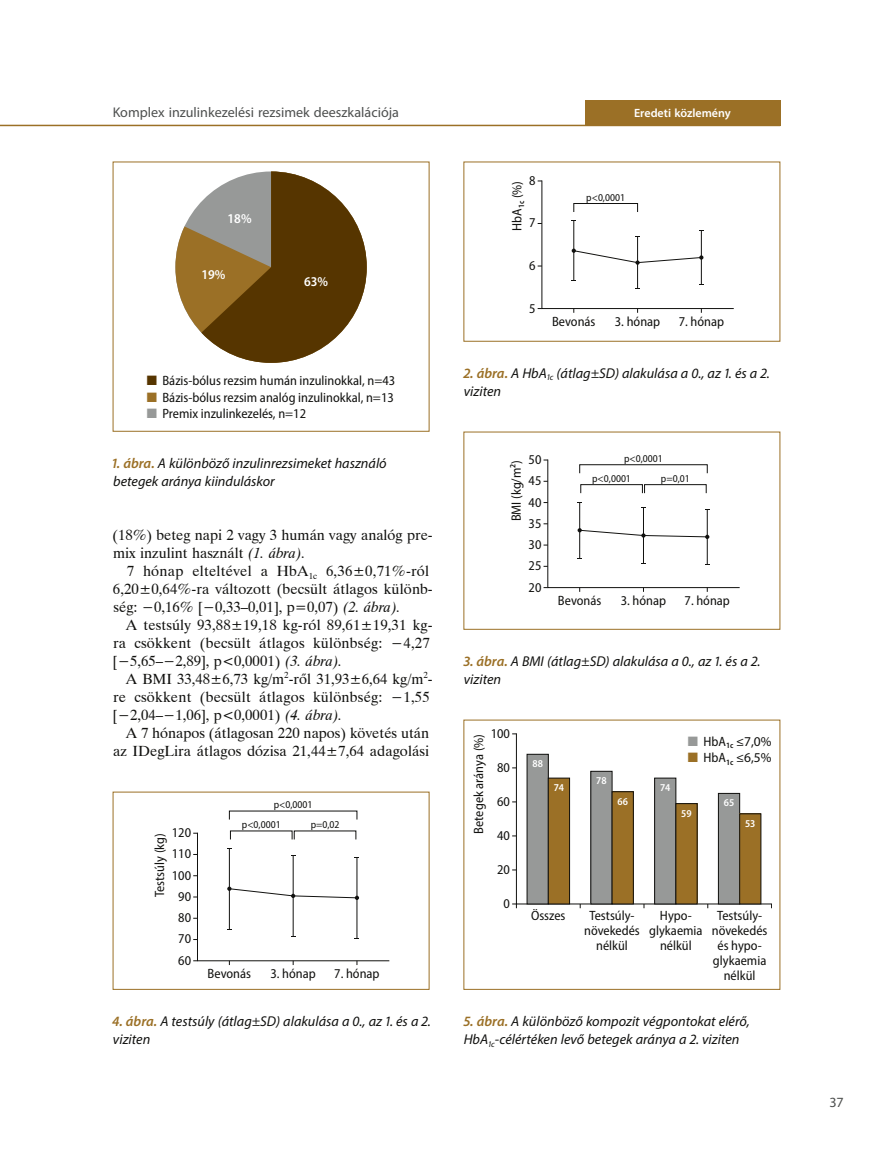
<style>
.page{position:relative;width:893px;height:1161px;background:#fff}
.page>*{position:absolute;margin:0;border:0;box-sizing:border-box;transform-origin:0 0}
.t1{font:14.7px/18px "Dutch 801 BTWGL4";letter-spacing:.005em;color:#11110f}
.t2{font:italic 14.25px/18px "Myriad Pro";color:#11110f}
.t3{font:14.1px "Myriad Pro";color:#4d4f4e}
.t4{font:semi-condensed 13.5px/15px "Myriad Pro";color:#11110f;text-align:center}
.t5{font:13.5px "Myriad Pro";color:#11110f}
.t6{font:600 semi-condensed 13.5px "Myriad Pro";color:#fff}
.t7{font:600 12px "Myriad Pro";color:#fff}
.t8{font:semi-condensed 10.5px/20px "Myriad Pro";color:#11110f}
.t9{font:600 semi-condensed 10.5px "Myriad Pro";color:#fff}
.s1{color:#563500}
.s2{color:#9b7026}
.s3{color:#979998}
.s4{font-weight:600;color:#9b7026}
.s5{font-style:italic}
.s6{font-stretch:semi-condensed}
</style>
<div class="page">
<hr style="left:0;top:125px;width:780px;height:1px;background:#9b7026">
<div style="left:585px;top:100px;width:195px;height:25px;background:#9b7026"></div>
<svg style="left:175px;top:171px;width:192px;height:192px"></svg>
<svg style="left:538px;top:180px;width:196px;height:133px"></svg>
<div style="left:573px;top:203px;width:65px;height:9px;border:1px solid #11110f"></div>
<div style="left:463px;top:162px;width:317px;height:180px;border:1px solid #9b7026"></div>
<svg style="left:544px;top:459px;width:195px;height:133px"></svg>
<div style="left:580px;top:484px;width:63px;height:9px;border:1px solid #11110f"></div>
<div style="left:579px;top:464px;width:129px;height:10px;border:1px solid #11110f"></div>
<div style="left:644px;top:484px;width:63px;height:9px;border:1px solid #11110f"></div>
<div style="left:463px;top:432px;width:317px;height:198px;border:1px solid #9b7026"></div>
<svg style="left:193px;top:832px;width:196px;height:133px"></svg>
<div style="left:113px;top:792px;width:316px;height:198px;border:1px solid #9b7026"></div>
<svg style="left:516px;top:733px;width:256px;height:172px"></svg>
<svg style="left:512px;top:903px;width:5px;height:5px"></svg>
<div style="left:527px;top:754px;width:21px;height:150px;background:#979998"></div>
<div style="left:548px;top:778px;width:22px;height:126px;background:#9b7026"></div>
<div style="left:548px;top:778px;width:22px;height:126px;border:1px solid #11110f"></div>
<div style="left:591px;top:771px;width:21px;height:133px;background:#979998"></div>
<div style="left:590px;top:771px;width:22px;height:133px;border:1px solid #11110f"></div>
<div style="left:612px;top:792px;width:21px;height:112px;background:#9b7026"></div>
<div style="left:612px;top:791px;width:22px;height:113px;border:1px solid #11110f"></div>
<div style="left:655px;top:778px;width:21px;height:126px;background:#979998"></div>
<div style="left:654px;top:778px;width:22px;height:126px;border:1px solid #11110f"></div>
<div style="left:676px;top:803px;width:21px;height:101px;background:#9b7026"></div>
<div style="left:675px;top:803px;width:22px;height:101px;border:1px solid #11110f"></div>
<div style="left:718px;top:793px;width:22px;height:111px;background:#979998"></div>
<div style="left:718px;top:793px;width:22px;height:111px;border:1px solid #11110f"></div>
<div style="left:740px;top:814px;width:21px;height:90px;background:#9b7026"></div>
<div style="left:739px;top:813px;width:22px;height:91px;border:1px solid #11110f"></div>
<p class="t3" style="left:113px;top:104px;width:288px">Komplex inzulinkezelési rezsimek deeszkalációja</p>
<p class="t6" style="left:228px;top:209px;width:26px">18%</p>
<p class="t6" style="left:201px;top:266px;width:26px">19%</p>
<p class="t6" style="left:304px;top:273px;width:26px">63%</p>
<p class="t4" style="left:147px;top:373px;width:250px"><span class="s1">■</span> Bázis-bólus rezsim humán inzulinokkal, n=43</p>
<p class="t4" style="left:147px;top:390px;width:248px"><span class="s2">■</span> Bázis-bólus rezsim analóg inzulinokkal, n=13</p>
<p class="t4" style="left:147px;top:406px;width:161px"><span class="s3">■</span> Premix inzulinkezelés, n=12</p>
<p class="t2" style="left:112px;top:454px;width:277px"><span class="s4">1. ábra.</span> A különböző inzulinrezsimeket használó betegek aránya kiinduláskor</p>
<p class="t1" style="left:112px;top:525px;width:322px">(18%) beteg napi 2 vagy 3 humán vagy analóg pre&shy;mix inzulint használt <span class="s5">(1. ábra).</span></p>
<p class="t1" style="left:113px;top:561px;width:321px;text-indent:14px">7 hónap elteltével a HbA<sub>1c</sub> 6,36±0,71%-ról<br>6,20±0,64%-ra változott (becsült átlagos különb&shy;ség: −0,16% [−0,33–0,01], p=0,07) <span class="s5">(2. ábra).</span></p>
<p class="t1" style="left:113px;top:615px;width:321px;text-indent:13px">A testsúly 93,88±19,18 kg-ról 89,61±19,31 kg&shy;ra csökkent (becsült átlagos különbség: −4,27 [−5,65–−2,89], p&lt;0,0001) <span class="s5">(3. ábra).</span></p>
<p class="t1" style="left:113px;top:669px;width:321px;text-indent:13px">A BMI 33,48±6,73 kg/m<sup>2</sup>-ről 31,93±6,64 kg/m<sup>2</sup>- re csökkent (becsült átlagos különbség: −1,55 [−2,04–−1,06], p&lt;0,0001) <span class="s5">(4. ábra).</span></p>
<p class="t1" style="left:113px;top:723px;width:318px;text-align:right">A 7 hónapos (átlagosan 220 napos) követés után az IDegLira átlagos dózisa 21,44±7,64 adagolási</p>
<p class="t4" style="left:172px;top:825px;width:21px">120</p>
<p class="t4" style="left:152px;top:897px;width:65px;rotate:-90deg">Testsúly (kg)</p>
<p class="t4" style="left:172px;top:846px;width:21px">110</p>
<p class="t4" style="left:172px;top:867px;width:21px">100</p>
<p class="t4" style="left:178px;top:889px;width:14px">90</p>
<p class="t4" style="left:178px;top:910px;width:14px">80</p>
<p class="t4" style="left:178px;top:931px;width:14px">70</p>
<p class="t4" style="left:178px;top:952px;width:14px">60</p>
<p class="t8" style="left:311px;top:795px;width:30px;text-indent:-37px">p&lt;0,0001 p=0,02</p>
<p class="t8" style="left:242px;top:815px;width:40px">p&lt;0,0001</p>
<p class="t4" style="left:208px;top:966px;width:45px">Bevonás</p>
<p class="t4" style="left:270px;top:966px;width:47px">3. hónap</p>
<p class="t4" style="left:334px;top:966px;width:47px">7. hónap</p>
<p class="t7" style="left:634px;top:105px;width:98px">Eredeti közlemény</p>
<p class="t4" style="left:529px;top:173px;width:8px">8</p>
<p class="t4" style="left:509px;top:231px;width:52px;rotate:-90deg">HbA<sub>1c</sub> (%)</p>
<p class="t4" style="left:529px;top:215px;width:8px">7</p>
<p class="t4" style="left:529px;top:258px;width:8px">6</p>
<p class="t4" style="left:529px;top:300px;width:8px">5</p>
<p class="t8" style="left:586px;top:187px;width:40px">p&lt;0,0001</p>
<p class="t4" style="left:552px;top:314px;width:45px">Bevonás</p>
<p class="t4" style="left:615px;top:314px;width:47px">3. hónap</p>
<p class="t4" style="left:679px;top:314px;width:47px">7. hónap</p>
<p class="t2" style="left:463px;top:364px;width:308px"><span class="s4">2. ábra.</span> A HbA<sub>1c</sub> (átlag±SD) alakulása a 0., az 1. és a 2. viziten</p>
<p class="t4" style="left:529px;top:452px;width:14px">50</p>
<p class="t4" style="left:509px;top:521px;width:63px;rotate:-90deg">BMI (kg/m<sup>2</sup>)</p>
<p class="t4" style="left:529px;top:473px;width:14px">45</p>
<p class="t4" style="left:529px;top:494px;width:14px">40</p>
<p class="t4" style="left:529px;top:515px;width:14px">35</p>
<p class="t4" style="left:529px;top:537px;width:14px">30</p>
<p class="t4" style="left:529px;top:558px;width:14px">25</p>
<p class="t4" style="left:529px;top:579px;width:14px">20</p>
<p class="t8" style="left:661px;top:448px;width:30px;text-indent:-37px">p&lt;0,0001 p=0,01</p>
<p class="t8" style="left:592px;top:468px;width:40px">p&lt;0,0001</p>
<p class="t4" style="left:558px;top:593px;width:45px">Bevonás</p>
<p class="t4" style="left:621px;top:593px;width:47px">3. hónap</p>
<p class="t4" style="left:685px;top:593px;width:47px">7. hónap</p>
<p class="t2" style="left:463px;top:652px;width:298px"><span class="s4">3. ábra.</span> A BMI (átlag±SD) alakulása a 0., az 1. és a 2. viziten</p>
<p class="t4" style="left:491px;top:726px;width:21px">100</p>
<p class="t4" style="left:471px;top:834px;width:101px;rotate:-90deg">Betegek aránya (%)</p>
<p class="t4" style="left:497px;top:760px;width:14px">80</p>
<p class="t4" style="left:497px;top:794px;width:14px">60</p>
<p class="t4" style="left:497px;top:828px;width:14px">40</p>
<p class="t4" style="left:497px;top:862px;width:14px">20</p>
<p class="t4" style="left:504px;top:896px;width:8px">0</p>
<p class="t9" style="left:532px;top:757px;width:12px">88</p>
<p class="t9" style="left:554px;top:781px;width:12px">74</p>
<p class="t9" style="left:596px;top:774px;width:12px">78</p>
<p class="t9" style="left:617px;top:795px;width:12px">66</p>
<p class="t9" style="left:660px;top:781px;width:12px">74</p>
<p class="t5" style="left:688px;top:733px;width:85px"><span class="s3">■</span> <span class="s6">HbA</span><sub>1c</sub> ≤7,0%</p>
<p class="t5" style="left:688px;top:749px;width:85px"><span class="s2">■</span> <span class="s6">HbA</span><sub>1c</sub> ≤6,5%</p>
<p class="t9" style="left:681px;top:806px;width:12px">59</p>
<p class="t9" style="left:724px;top:796px;width:12px">65</p>
<p class="t9" style="left:745px;top:817px;width:12px">53</p>
<p class="t4" style="left:531px;top:907px;width:36px">Összes</p>
<p class="t4" style="left:584px;top:907px;width:57px">Testsúly&shy;növekedés nélkül</p>
<p class="t4" style="left:649px;top:907px;width:55px">Hypo&shy;glykaemia nélkül</p>
<p class="t4" style="left:712px;top:907px;width:57px">Testsúly&shy;növekedés és hypo&shy;glykaemia nélkül</p>
<p class="t2" style="left:112px;top:1012px;width:320px"><span class="s4">4. ábra.</span> A testsúly (átlag±SD) alakulása a 0., az 1. és a 2. viziten</p>
<p class="t2" style="left:464px;top:1012px;width:288px"><span class="s4">5. ábra.</span> A különböző kompozit végpontokat elérő,<br>HbA<sub>1c</sub>-célértéken levő betegek aránya a 2. viziten</p>
<p class="t3" style="left:829px;top:1094px;width:16px">37</p>
</div>
